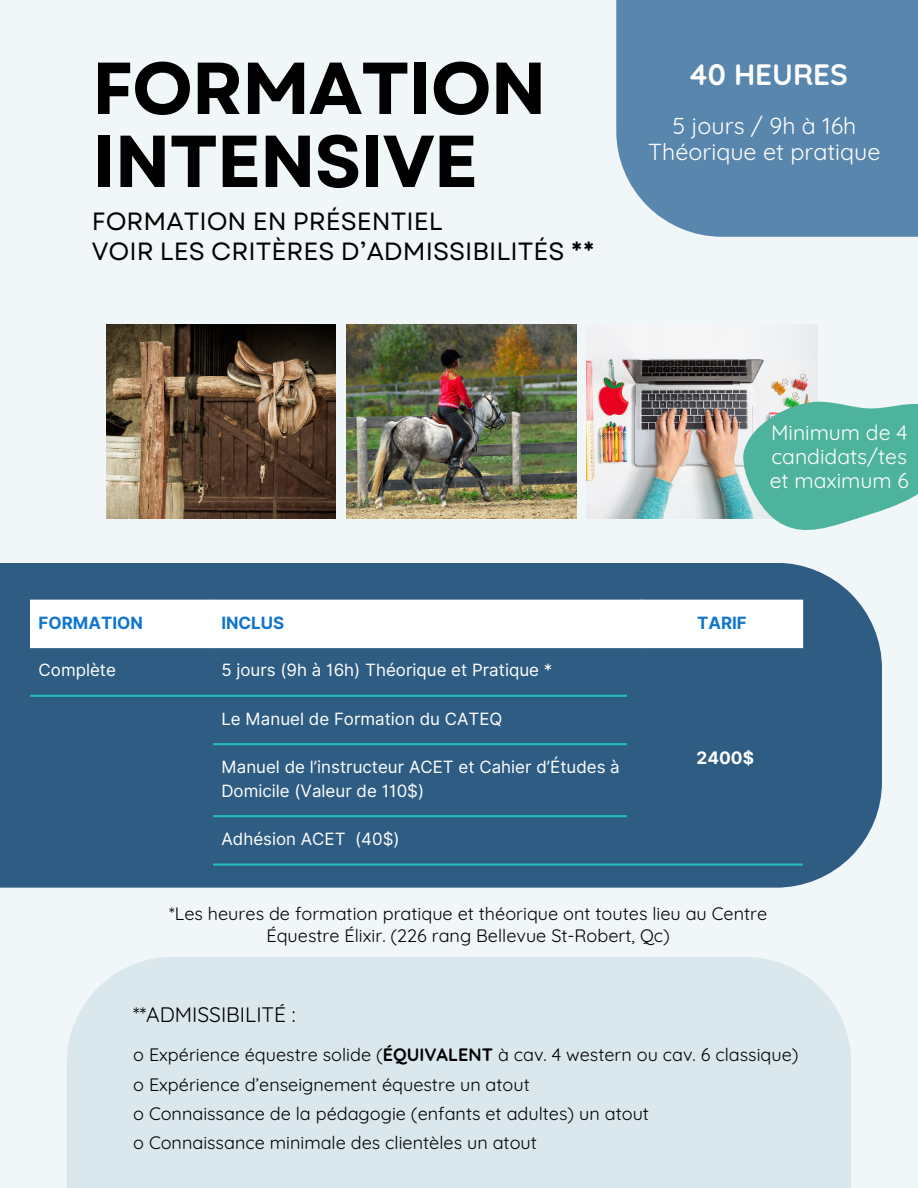
<style>
.page{position:relative;width:918px;height:1188px;background:#f1f6f8}
.page>*{position:absolute;margin:0;border:0;box-sizing:border-box;transform-origin:0 0}
.t1{font:700 73.35px/73.1px "Garet";letter-spacing:-.02em;color:#000}
.t2{font:700 29.55px "Quicksand";color:#fff}
.t3{font:24.9px/29.7px "Garet";color:#000}
.t4{font:23.25px/26.5px "Quicksand";color:#fff;text-align:center}
.t5{font:21.15px/24.2px "Quicksand";color:#fff;text-align:justify}
.t6{font:21px "Quicksand";color:#000}
.t7{font:18px/29.2px "Quicksand";color:#000;text-align:center}
.t8{font:700 17.25px "Inter";color:#fff}
.t9{font:16.95px/23.7px "Inter";color:#fff}
.t10{font:700 16.95px "Inter";color:#1076cd}
.s1{font-weight:700}
</style>
<div class="page">
<img style="left:106px;top:324px;width:230px;height:195px">
<img style="left:347px;top:324px;width:229px;height:195px">
<img style="left:587px;top:324px;width:230px;height:195px">
<div style="left:616px;top:0;width:302px;height:237px;background:#5986ad"></div>
<div style="left:0;top:563px;width:882px;height:325px;background:#2f5c82"></div>
<div style="left:30px;top:600px;width:773px;height:48px;background:#fff"></div>
<hr style="left:30px;top:695px;width:773px;height:2px;background:#24bdbd">
<hr style="left:30px;top:743px;width:773px;height:2px;background:#24bdbd">
<hr style="left:30px;top:815px;width:773px;height:2px;background:#24bdbd">
<hr style="left:30px;top:863px;width:773px;height:3px;background:#24bdbd">
<div style="left:627px;top:657px;width:197px;height:202px;background:#2f5c82"></div>
<div style="left:3px;top:702px;width:210px;height:168px;background:#2f5c82"></div>
<div style="left:67px;top:957px;width:784px;height:231px;background:#dae7ed"></div>
<svg style="left:742px;top:401px;width:176px;height:129px"></svg>
<h1 class="t1" style="left:92px;top:54px;width:456px">FORMATION<br>INTENSIVE</h1>
<h3 class="t3" style="left:92px;top:207px;width:505px">FORMATION EN PRÉSENTIEL<br>VOIR LES CRITÈRES D’ADMISSIBILITÉS **</h3>
<h2 class="t2" style="left:690px;top:52px;width:159px">40 HEURES</h2>
<p class="t4" style="left:648px;top:110px;width:234px">5 jours / 9h à 16h<br>Théorique et pratique</p>
<p class="t5" style="left:770px;top:418px;width:141px">Minimum de 4 candidats/tes et maximum 6</p>
<p class="t10" style="left:39px;top:611px;width:106px">FORMATION</p>
<p class="t10" style="left:221px;top:611px;width:64px">INCLUS</p>
<p class="t10" style="left:697px;top:611px;width:51px">TARIF</p>
<p class="t9" style="left:39px;top:658px;width:79px">Complète</p>
<p class="t9" style="left:221px;top:658px;width:332px">5 jours (9h à 16h) Théorique et Pratique *</p>
<p class="t9" style="left:221px;top:707px;width:283px">Le Manuel de Formation du CATEQ</p>
<p class="t9" style="left:221px;top:756px;width:400px">Manuel de l’instructeur ACET et Cahier d’Études à<br>Domicile (Valeur de 110$)</p>
<p class="t9" style="left:221px;top:828px;width:180px">Adhésion ACET (40$)</p>
<p class="t8" style="left:697px;top:745px;width:59px">2400$</p>
<p class="t7" style="left:169px;top:901px;width:600px;line-height:21.3px">*Les heures de formation pratique et théorique ont toutes lieu au Centre<br>Équestre Élixir. (226 rang Bellevue St-Robert, Qc)</p>
<p class="t6" style="left:133px;top:998px;width:164px">**ADMISSIBILITÉ :</p>
<p class="t7" style="left:133px;top:1039px;width:667px;text-align:left">o Expérience équestre solide (<span class="s1">ÉQUIVALENT</span> à cav. 4 western ou cav. 6 classique) o Expérience d’enseignement équestre un atout<br>o Connaissance de la pédagogie (enfants et adultes) un atout<br>o Connaissance minimale des clientèles un atout</p>
</div>
